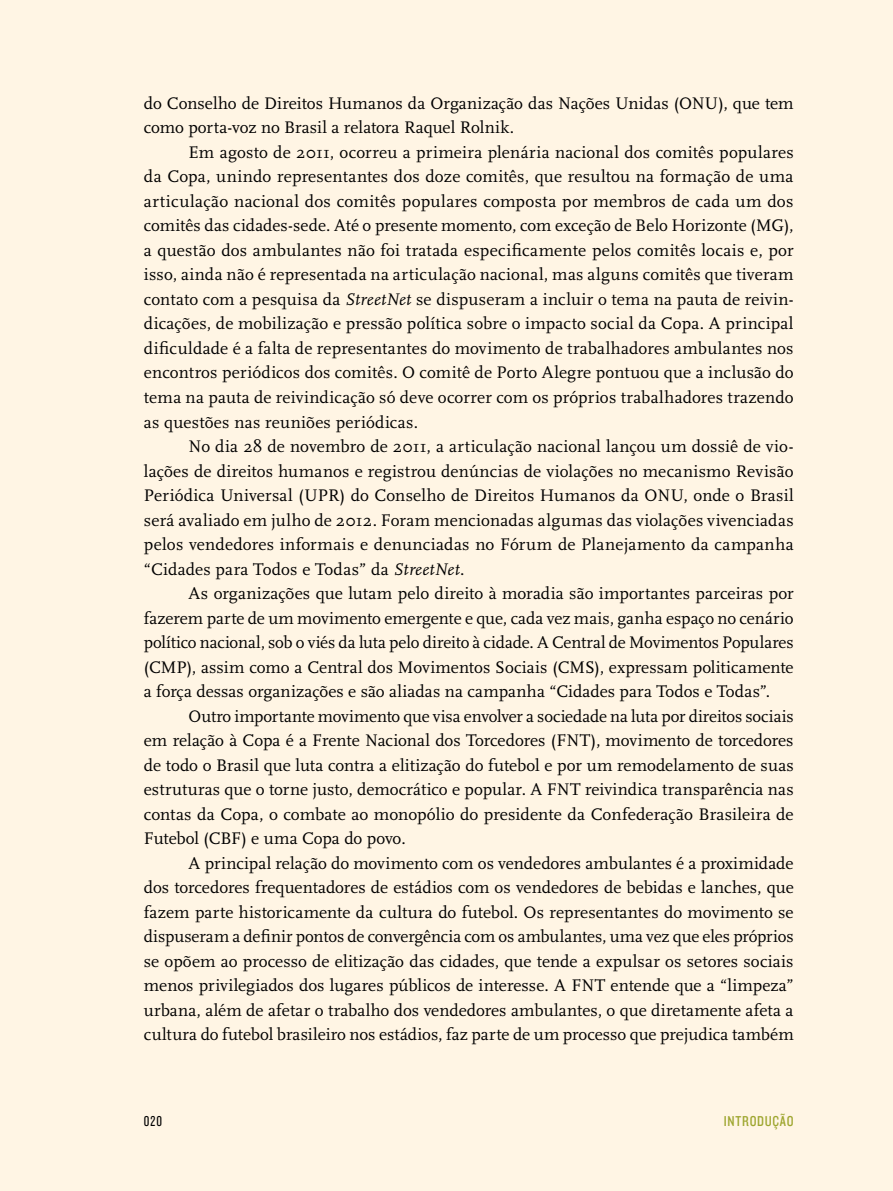
<style>
.page{position:relative;width:893px;height:1191px;background:#fff5e4}
.page>*{position:absolute;margin:0;border:0;box-sizing:border-box;transform-origin:0 0}
.t1{font:17.5px/24.5px "Scala";letter-spacing:.005em;color:#000;text-align:justify}
.t2{font:14.88px "Knockout HTF29 Junior Liteweight";color:#9ead35}
.t3{font:14.88px "Knockout HTF28 Junior Featherwt";color:#000}
.s1{font-style:italic}
</style>
<div class="page">
<p class="t1" style="left:144px;top:91px;width:651px">do Conselho de Direitos Humanos da Organização das Nações Unidas (ONU), que tem como porta-voz no Brasil a relatora Raquel Rolnik.</p>
<p class="t1" style="left:144px;top:140px;width:651px;text-indent:45px">Em agosto de 2011, ocorreu a primeira plenária nacional dos comitês populares da Copa, unindo representantes dos doze comitês, que resultou na formação de uma articulação nacional dos comitês populares composta por membros de cada um dos comitês das cidades-sede. Até o presente momento, com exceção de Belo Horizonte (MG), a questão dos ambulantes não foi tratada especificamente pelos comitês locais e, por isso, ainda não é representada na articulação nacional, mas alguns comitês que tiveram contato com a pesquisa da <span class="s1">StreetNet</span> se dispuseram a incluir o tema na pauta de reivin&shy;dicações, de mobilização e pressão política sobre o impacto social da Copa. A principal dificuldade é a falta de representantes do movimento de trabalhadores ambulantes nos encontros periódicos dos comitês. O comitê de Porto Alegre pontuou que a inclusão do tema na pauta de reivindicação só deve ocorrer com os próprios trabalhadores trazendo as questões nas reuniões periódicas.</p>
<p class="t1" style="left:144px;top:434px;width:651px;text-indent:45px">No dia 28 de novembro de 2011, a articulação nacional lançou um dossiê de vio&shy;lações de direitos humanos e registrou denúncias de violações no mecanismo Revisão Periódica Universal (UPR) do Conselho de Direitos Humanos da ONU, onde o Brasil será avaliado em julho de 2012. Foram mencionadas algumas das violações vivenciadas pelos vendedores informais e denunciadas no Fórum de Planejamento da campanha “Cidades para Todos e Todas” da <span class="s1">StreetNet</span>.</p>
<p class="t1" style="left:144px;top:581px;width:651px;text-indent:45px">As organizações que lutam pelo direito à moradia são importantes parceiras por fazerem parte de um movimento emergente e que, cada vez mais, ganha espaço no cenário político nacional, sob o viés da luta pelo direito à cidade. A Central de Movimentos Populares (CMP), assim como a Central dos Movimentos Sociais (CMS), expressam politicamente a força dessas organizações e são aliadas na campanha “Cidades para Todos e Todas”.</p>
<p class="t1" style="left:144px;top:704px;width:651px;text-indent:45px">Outro importante movimento que visa envolver a sociedade na luta por direitos sociais em relação à Copa é a Frente Nacional dos Torcedores (FNT), movimento de torcedores de todo o Brasil que luta contra a elitização do futebol e por um remodelamento de suas estruturas que o torne justo, democrático e popular. A FNT reivindica transparência nas contas da Copa, o combate ao monopólio do presidente da Confederação Brasileira de Futebol (CBF) e uma Copa do povo.</p>
<p class="t1" style="left:144px;top:851px;width:651px;text-indent:45px">A principal relação do movimento com os vendedores ambulantes é a proximidade dos torcedores frequentadores de estádios com os vendedores de bebidas e lanches, que fazem parte historicamente da cultura do futebol. Os representantes do movimento se dispuseram a definir pontos de convergência com os ambulantes, uma vez que eles próprios se opõem ao processo de elitização das cidades, que tende a expulsar os setores sociais menos privilegiados dos lugares públicos de interesse. A FNT entende que a “limpeza” urbana, além de afetar o trabalho dos vendedores ambulantes, o que diretamente afeta a cultura do futebol brasileiro nos estádios, faz parte de um processo que prejudica também</p>
<p class="t3" style="left:144px;top:1113px;width:20px">020</p>
<p class="t2" style="left:724px;top:1113px;width:70px">INTRODUÇÃO</p>
</div>
